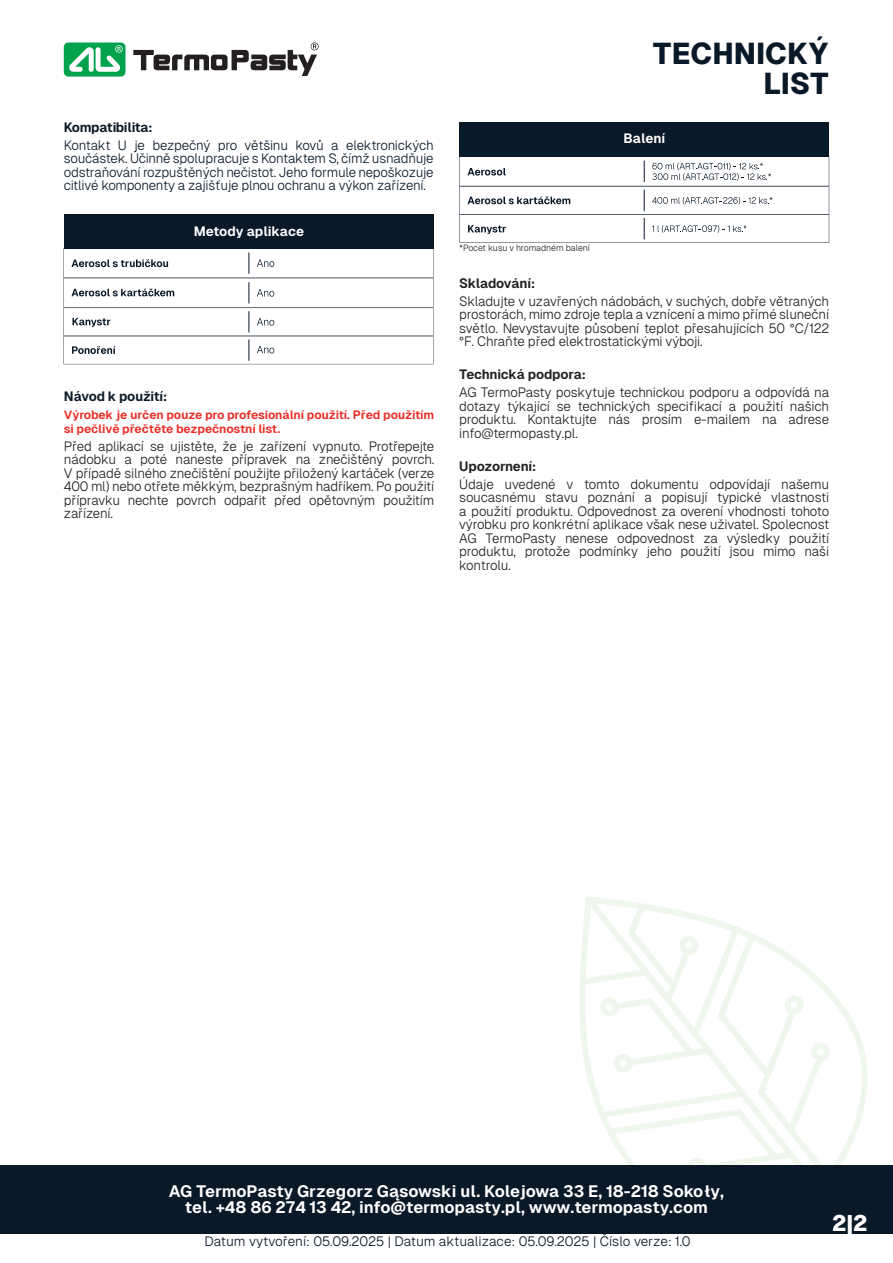
<style>
.page{position:relative;width:893px;height:1263px;background:#fff}
.page>*{position:absolute;margin:0;border:0;box-sizing:border-box;transform-origin:0 0}
.t1{font:900 30px/30px "Geist";color:#0a1928;text-align:right}
.t2{font:900 22.5px "Geist";color:#fff}
.t3{font:700 16.5px/16.5px "Geist";letter-spacing:-.01em;color:#fff;text-align:center}
.t4{font:300 13.5px/13.5px "Geist";letter-spacing:-.015em;color:#231f20;text-align:justify}
.t5{font:300 13.5px/13.5px "Geist";letter-spacing:-.015em;color:#0a1928;text-align:justify}
.t6{font:700 13.5px "Geist";letter-spacing:-.02em;color:#231f20}
.t7{font:700 13.5px "Geist";letter-spacing:-.02em;color:#0a1928}
.t8{font:700 13.5px "Geist";letter-spacing:-.005em;color:#fff}
.t9{font:700 12px/13.5px "Geist";letter-spacing:-.01em;color:#ea2f29}
.t10{font:300 9px "Geist";letter-spacing:-.015em;color:#231f20}
</style>
<div class="page">
<svg style="left:579px;top:897px;width:288px;height:268px"></svg>
<div style="left:0;top:1165px;width:893px;height:68px;background:#0a1928"></div>
<div style="left:64px;top:43px;width:61px;height:34px;background:#00a24e;border-radius:5px"></div>
<svg style="left:69px;top:45px;width:54px;height:27px"></svg>
<svg style="left:133px;top:43px;width:186px;height:33px"></svg>
<div style="left:459px;top:122px;width:370px;height:34px;background:#0a1928"></div>
<div style="left:64px;top:215px;width:369px;height:34px;background:#0a1928"></div>
<svg style="left:64px;top:252px;width:369px;height:112px"></svg>
<svg style="left:459px;top:156px;width:370px;height:87px"></svg>
<p class="t7" style="left:64px;top:119px;width:90px">Kompatibilita:</p>
<p class="t5" style="left:64px;top:138px;width:371px">Kontakt U je bezpečný pro většinu kovů a elektronických součástek. Účinně spolupracuje s Kontaktem S, čímž usnadňuje odstraňování rozpuštěných nečistot. Jeho formule nepoškozuje citlivé komponenty a zajišťuje plnou ochranu a výkon zařízení.</p>
<p class="t8" style="left:194px;top:223px;width:112px">Metody aplikace</p>
<p class="t7" style="left:64px;top:388px;width:105px">Návod k použití:</p>
<p class="t9" style="left:64px;top:408px;width:372px">Výrobek je určen pouze pro profesionální použití. Před použitím si pečlivě přečtěte bezpečnostní list.</p>
<p class="t4" style="left:64px;top:439px;width:372px">Před aplikací se ujistěte, že je zařízení vypnuto. Protřepejte nádobku a poté naneste přípravek na znečištěný povrch.<br>V případě silného znečištění použijte přiložený kartáček (verze 400 ml) nebo otřete měkkým, bezprašným hadříkem. Po použití přípravku nechte povrch odpařit před opětovným použitím zařízení.</p>
<h1 class="t1" style="left:652px;top:38px;width:178px">TECHNICKÝ<br>LIST</h1>
<p class="t8" style="left:623px;top:130px;width:43px">Balení</p>
<p class="t10" style="left:459px;top:243px;width:132px">*Pocet kusu v hromadném balení</p>
<p class="t6" style="left:459px;top:275px;width:77px">Skladování:</p>
<p class="t4" style="left:459px;top:294px;width:371px">Skladujte v uzavřených nádobách, v suchých, dobře větraných prostorách, mimo zdroje tepla a vznícení a mimo přímé sluneční světlo. Nevystavujte působení teplot přesahujících 50 °C/122 °F. Chraňte před elektrostatickými výboji.</p>
<p class="t6" style="left:459px;top:366px;width:128px">Technická podpora:</p>
<p class="t4" style="left:459px;top:385px;width:371px">AG TermoPasty poskytuje technickou podporu a odpovídá na dotazy týkající se technických specifikací a použití našich produktu. Kontaktujte nás prosím e-mailem na adrese info@termopasty.pl.</p>
<p class="t6" style="left:459px;top:458px;width:79px">Upozornení:</p>
<p class="t4" style="left:459px;top:477px;width:371px">Údaje uvedené v tomto dokumentu odpovídají našemu soucasnému stavu poznání a popisují typické vlastnosti a použití produktu. Odpovednost za overení vhodnosti tohoto výrobku pro konkrétní aplikace však nese uživatel. Spolecnost AG TermoPasty nenese odpovednost za výsledky použití produktu, protože podmínky jeho použití jsou mimo naši kontrolu.</p>
<p class="t3" style="left:169px;top:1182px;width:557px">AG TermoPasty Grzegorz Gąsowski ul. Kolejowa 33 E, 18-218 Sokoły, tel. +48 86 274 13 42, info@termopasty.pl, www.termopasty.com</p>
<p class="t5" style="left:205px;top:1234px;width:488px">Datum vytvoření: 05.09.2025 | Datum aktualizace: 05.09.2025 | Číslo verze: 1.0</p>
<h2 class="t2" style="left:832px;top:1209px;width:37px">2|2</h2>
</div>
